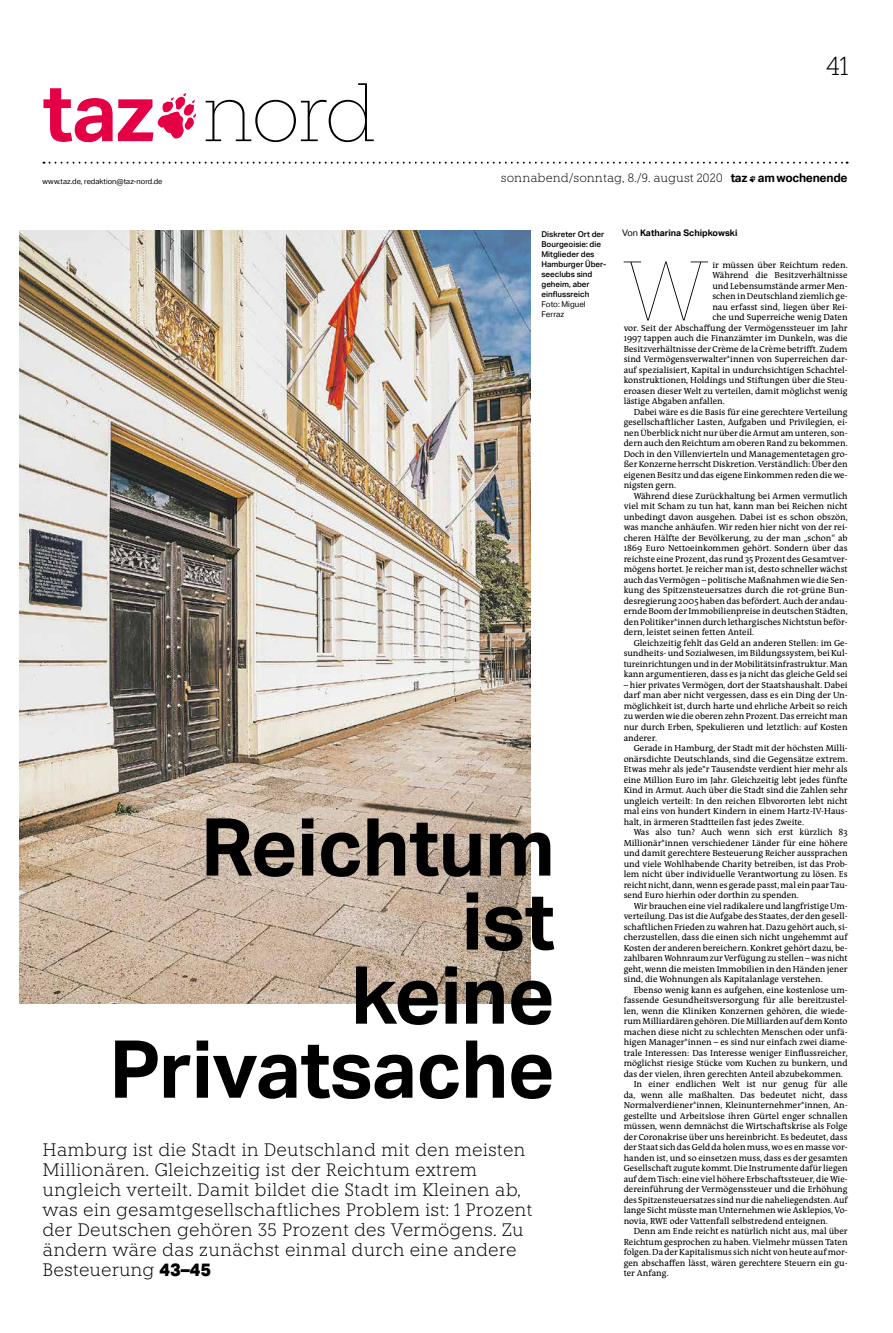
<style>
.page{position:relative;width:893px;height:1333px;background:#fff}
.page>*{position:absolute;margin:0;border:0;box-sizing:border-box;transform-origin:0 0}
.t1{font:100 83.9px "Knile";color:#000}
.t2{font:700 80px/74px "Aktiv Grotesk";letter-spacing:-.01em;color:#000;text-align:right}
.t3{font:200 80px "Knile";color:#000}
.t4{font:300 26px "Knile";color:#000}
.t5{font:300 18px/20px "Knile";color:#000}
.t6{font:300 12px "Knile";color:#000}
.t7{font:700 12px "Aktiv Grotesk";letter-spacing:-.02em;color:#000}
.t8{font:700 9px "Aktiv Grotesk";color:#000}
.t9{font:8.9px/10.5px "Qua Text";color:#000;text-align:justify}
.t10{font:500 8px/10px "Aktiv Grotesk";color:#000}
.t11{font:8px/10px "Aktiv Grotesk";color:#000}
.t12{font:7.5px "Aktiv Grotesk";color:#000}
.s1{font-family:"Aktiv Grotesk";font-weight:700;color:#e50046}
.s2{font-family:"Aktiv Grotesk";font-weight:800}
.s3{font-weight:400}
</style>
<div class="page">
<img style="left:20px;top:231px;width:510px;height:772px">
<svg style="left:158px;top:93px;width:38px;height:46px"></svg>
<svg style="left:44px;top:162px;width:804px;height:2px"></svg>
<h2 class="t3" style="left:43px;top:67px;width:336px"><span class="s1">taz</span> nord</h2>
<p class="t12" style="left:43px;top:178px;width:122px">www.taz.de, redaktion@taz-nord.de</p>
<h3 class="t4" style="left:826px;top:55px;width:25px">41</h3>
<h3 class="t6" style="left:501px;top:173px;width:224px">sonnabend/sonntag, 8./9. august 2020</h3>
<h3 class="t7" style="left:731px;top:173px;width:118px">taz am wochenende</h3>
<p class="t10" style="left:541px;top:229px;width:66px">Diskreter Ort der<br>Bourgeoisie: die<br>Mitglieder des<br>Hamburger Über&shy;seeclubs sind geheim, aber einflussreich</p>
<p class="t11" style="left:541px;top:300px;width:46px">Foto: Miguel<br>Ferraz</p>
<h2 class="t2" style="left:109px;top:816px;width:447px">Reichtum ist<br>keine<br>Privatsache</h2>
<p class="t5" style="left:43px;top:1141px;width:492px">Hamburg ist die Stadt in Deutschland mit den meisten Millionären. Gleichzeitig ist der Reichtum extrem ungleich verteilt. Damit bildet die Stadt im Kleinen ab, was ein gesamtgesellschaftliches Problem ist: 1 Prozent der Deutschen gehören 35 Prozent des Vermögens. Zu ändern wäre das zunächst einmal durch eine andere Besteuerung <span class="s2">43–45</span></p>
<p class="t8" style="left:622px;top:229px;width:117px"><span class="s3">Von</span> Katharina Schipkowski</p>
<h1 class="t1" style="left:623px;top:242px;width:88px">W</h1>
<p class="t9" style="left:712px;top:260px;width:137px">ir müssen über Reichtum reden.</p>
<p class="t9" style="left:712px;top:270px;width:137px">Während die Besitzverhältnisse</p>
<p class="t9" style="left:712px;top:281px;width:137px">und Lebensumstände armer Men-</p>
<p class="t9" style="left:712px;top:291px;width:137px">schen in Deutschland ziemlich ge-</p>
<p class="t9" style="left:712px;top:302px;width:137px">nau erfasst sind, liegen über Rei-</p>
<p class="t9" style="left:712px;top:312px;width:137px">che und Superreiche wenig Daten</p>
<p class="t9" style="left:624px;top:323px;width:225px">vor. Seit der Abschaffung der Vermögenssteuer im Jahr</p>
<p class="t9" style="left:624px;top:333px;width:225px">1997 tappen auch die Finanzämter im Dunkeln, was die</p>
<p class="t9" style="left:624px;top:344px;width:225px">Besitzverhältnisse der Crème de la Crème betrifft. Zudem</p>
<p class="t9" style="left:624px;top:354px;width:225px">sind Vermögensverwalter*innen von Superreichen dar-</p>
<p class="t9" style="left:624px;top:365px;width:225px">auf spezialisiert, Kapital in undurchsichtigen Schachtel-</p>
<p class="t9" style="left:624px;top:375px;width:225px">konstruktionen, Holdings und Stiftungen über die Steu-</p>
<p class="t9" style="left:624px;top:386px;width:225px">eroasen dieser Welt zu verteilen, damit möglichst wenig</p>
<p class="t9" style="left:624px;top:396px;width:103px">lästige Abgaben anfallen.</p>
<p class="t9" style="left:634px;top:407px;width:215px">Dabei wäre es die Basis für eine gerechtere Verteilung</p>
<p class="t9" style="left:624px;top:417px;width:225px">gesellschaftlicher Lasten, Aufgaben und Privilegien, ei-</p>
<p class="t9" style="left:624px;top:428px;width:225px">nen Überblick nicht nur über die Armut am unteren, son-</p>
<p class="t9" style="left:624px;top:438px;width:225px">dern auch den Reichtum am oberen Rand zu bekommen.</p>
<p class="t9" style="left:624px;top:449px;width:225px">Doch in den Villenvierteln und Managementetagen gro-</p>
<p class="t9" style="left:624px;top:459px;width:225px">ßer Konzerne herrscht Diskretion. Verständlich: Über den</p>
<p class="t9" style="left:624px;top:470px;width:225px">eigenen Besitz und das eigene Einkommen reden die we-</p>
<p class="t9" style="left:624px;top:480px;width:54px">nigsten gern.</p>
<p class="t9" style="left:634px;top:491px;width:215px">Während diese Zurückhaltung bei Armen vermutlich</p>
<p class="t9" style="left:624px;top:501px;width:225px">viel mit Scham zu tun hat, kann man bei Reichen nicht</p>
<p class="t9" style="left:624px;top:512px;width:225px">unbedingt davon ausgehen. Dabei ist es schon obszön,</p>
<p class="t9" style="left:624px;top:522px;width:225px">was manche anhäufen. Wir reden hier nicht von der rei-</p>
<p class="t9" style="left:624px;top:533px;width:225px">cheren Hälfte der Bevölkerung, zu der man „schon“ ab</p>
<p class="t9" style="left:624px;top:543px;width:225px">1869 Euro Nettoeinkommen gehört. Sondern über das</p>
<p class="t9" style="left:624px;top:554px;width:225px">reichste eine Prozent, das rund 35 Prozent des Gesamtver-</p>
<p class="t9" style="left:624px;top:564px;width:225px">mögens hortet. Je reicher man ist, desto schneller wächst</p>
<p class="t9" style="left:624px;top:575px;width:225px">auch das Vermögen – politische Maßnahmen wie die Sen-</p>
<p class="t9" style="left:624px;top:585px;width:225px">kung des Spitzensteuersatzes durch die rot-grüne Bun-</p>
<p class="t9" style="left:624px;top:596px;width:225px">desregierung 2005 haben das befördert. Auch der andau-</p>
<p class="t9" style="left:624px;top:606px;width:225px">ernde Boom der Immobilienpreise in deutschen Städten,</p>
<p class="t9" style="left:624px;top:617px;width:225px">den Politiker*innen durch lethargisches Nichtstun beför-</p>
<p class="t9" style="left:624px;top:627px;width:132px">dern, leistet seinen fetten Anteil.</p>
<p class="t9" style="left:634px;top:638px;width:215px">Gleichzeitig fehlt das Geld an anderen Stellen: im Ge-</p>
<p class="t9" style="left:624px;top:648px;width:225px">sundheits- und Sozialwesen, im Bildungssystem, bei Kul-</p>
<p class="t9" style="left:624px;top:659px;width:225px">tureinrichtungen und in der Mobilitätsinfrastruktur. Man</p>
<p class="t9" style="left:624px;top:669px;width:225px">kann argumentieren, dass es ja nicht das gleiche Geld sei</p>
<p class="t9" style="left:624px;top:680px;width:225px">– hier privates Vermögen, dort der Staatshaushalt. Dabei darf man aber nicht vergessen, dass es ein Ding der Un&shy;möglichkeit ist, durch harte und ehrliche Arbeit so reich zu werden wie die oberen zehn Prozent. Das erreicht man nur durch Erben, Spekulieren und letztlich: auf Kosten anderer.</p>
<p class="t9" style="left:624px;top:743px;width:225px;text-indent:10px">Gerade in Hamburg, der Stadt mit der höchsten Milli&shy;onärsdichte Deutschlands, sind die Gegensätze extrem.<br>Etwas mehr als jede*r Tausendste verdient hier mehr als eine Million Euro im Jahr. Gleichzeitig lebt jedes fünfte Kind in Armut. Auch über die Stadt sind die Zahlen sehr ungleich verteilt: In den reichen Elbvororten lebt nicht mal eins von hundert Kindern in einem Hartz-IV-Haus&shy;halt, in ärmeren Stadtteilen fast jedes Zweite.</p>
<p class="t9" style="left:624px;top:827px;width:225px;text-indent:10px">Was also tun? Auch wenn sich erst kürzlich 83<br>Millionär*innen verschiedener Länder für eine höhere und damit gerechtere Besteuerung Reicher aussprachen und viele Wohlhabende Charity betreiben, ist das Prob&shy;lem nicht über individuelle Verantwortung zu lösen. Es reicht nicht, dann, wenn es gerade passt, mal ein paar Tau&shy;send Euro hierhin oder dorthin zu spenden.</p>
<p class="t9" style="left:624px;top:900px;width:225px;text-indent:10px">Wir brauchen eine viel radikalere und langfristige Um&shy;verteilung. Das ist die Aufgabe des Staates, der den gesell&shy;schaftlichen Frieden zu wahren hat. Dazu gehört auch, si&shy;cherzustellen, dass die einen sich nicht ungehemmt auf Kosten der anderen bereichern. Konkret gehört dazu, be&shy;zahlbaren Wohnraum zur Verfügung zu stellen – was nicht geht, wenn die meisten Immobilien in den Händen jener sind, die Wohnungen als Kapitalanlage verstehen.</p>
<p class="t9" style="left:634px;top:984px;width:215px">Ebenso wenig kann es aufgehen, eine kostenlose um-</p>
<p class="t9" style="left:624px;top:995px;width:225px">fassende Gesundheitsversorgung für alle bereitzustel-</p>
<p class="t9" style="left:624px;top:1005px;width:225px">len, wenn die Kliniken Konzernen gehören, die wiede-</p>
<p class="t9" style="left:624px;top:1016px;width:225px">rum Milliardären gehören. Die Milliarden auf dem Konto</p>
<p class="t9" style="left:624px;top:1026px;width:225px">machen diese nicht zu schlechten Menschen oder unfä-</p>
<p class="t9" style="left:624px;top:1037px;width:225px">higen Manager*innen – es sind nur einfach zwei diame-</p>
<p class="t9" style="left:624px;top:1047px;width:225px">trale Interessen: Das Interesse weniger Einflussreicher,</p>
<p class="t9" style="left:624px;top:1058px;width:225px">möglichst riesige Stücke vom Kuchen zu bunkern, und</p>
<p class="t9" style="left:624px;top:1068px;width:221px">das der vielen, ihren gerechten Anteil abzubekommen.</p>
<p class="t9" style="left:634px;top:1079px;width:215px">In einer endlichen Welt ist nur genug für alle</p>
<p class="t9" style="left:624px;top:1089px;width:225px">da, wenn alle maßhalten. Das bedeutet nicht, dass</p>
<p class="t9" style="left:624px;top:1100px;width:225px">Normalverdiener*innen, Kleinunternehmer*innen, An-</p>
<p class="t9" style="left:624px;top:1110px;width:225px">gestellte und Arbeitslose ihren Gürtel enger schnallen</p>
<p class="t9" style="left:624px;top:1121px;width:225px">müssen, wenn demnächst die Wirtschaftskrise als Folge</p>
<p class="t9" style="left:624px;top:1131px;width:225px">der Coronakrise über uns hereinbricht. Es bedeutet, dass</p>
<p class="t9" style="left:624px;top:1142px;width:225px">der Staat sich das Geld da holen muss, wo es en masse vor-</p>
<p class="t9" style="left:624px;top:1152px;width:225px">handen ist, und so einsetzen muss, dass es der gesamten</p>
<p class="t9" style="left:624px;top:1163px;width:225px">Gesellschaft zugute kommt. Die Instrumente dafür liegen</p>
<p class="t9" style="left:624px;top:1173px;width:225px">auf dem Tisch: eine viel höhere Erbschaftssteuer, die Wie-</p>
<p class="t9" style="left:624px;top:1184px;width:225px">dereinführung der Vermögenssteuer und die Erhöhung</p>
<p class="t9" style="left:624px;top:1194px;width:225px">des Spitzensteuersatzes sind nur die naheliegendsten. Auf</p>
<p class="t9" style="left:624px;top:1205px;width:225px">lange Sicht müsste man Unternehmen wie Asklepios, Vo-</p>
<p class="t9" style="left:624px;top:1215px;width:206px">novia, RWE oder Vattenfall selbstredend enteignen.</p>
<p class="t9" style="left:634px;top:1226px;width:215px">Denn am Ende reicht es natürlich nicht aus, mal über</p>
<p class="t9" style="left:624px;top:1236px;width:225px">Reichtum gesprochen zu haben. Vielmehr müssen Taten</p>
<p class="t9" style="left:624px;top:1247px;width:225px">folgen. Da der Kapitalismus sich nicht von heute auf mor-</p>
<p class="t9" style="left:624px;top:1257px;width:225px">gen abschaffen lässt, wären gerechtere Steuern ein gu-</p>
<p class="t9" style="left:624px;top:1268px;width:46px">ter Anfang.</p>
</div>
